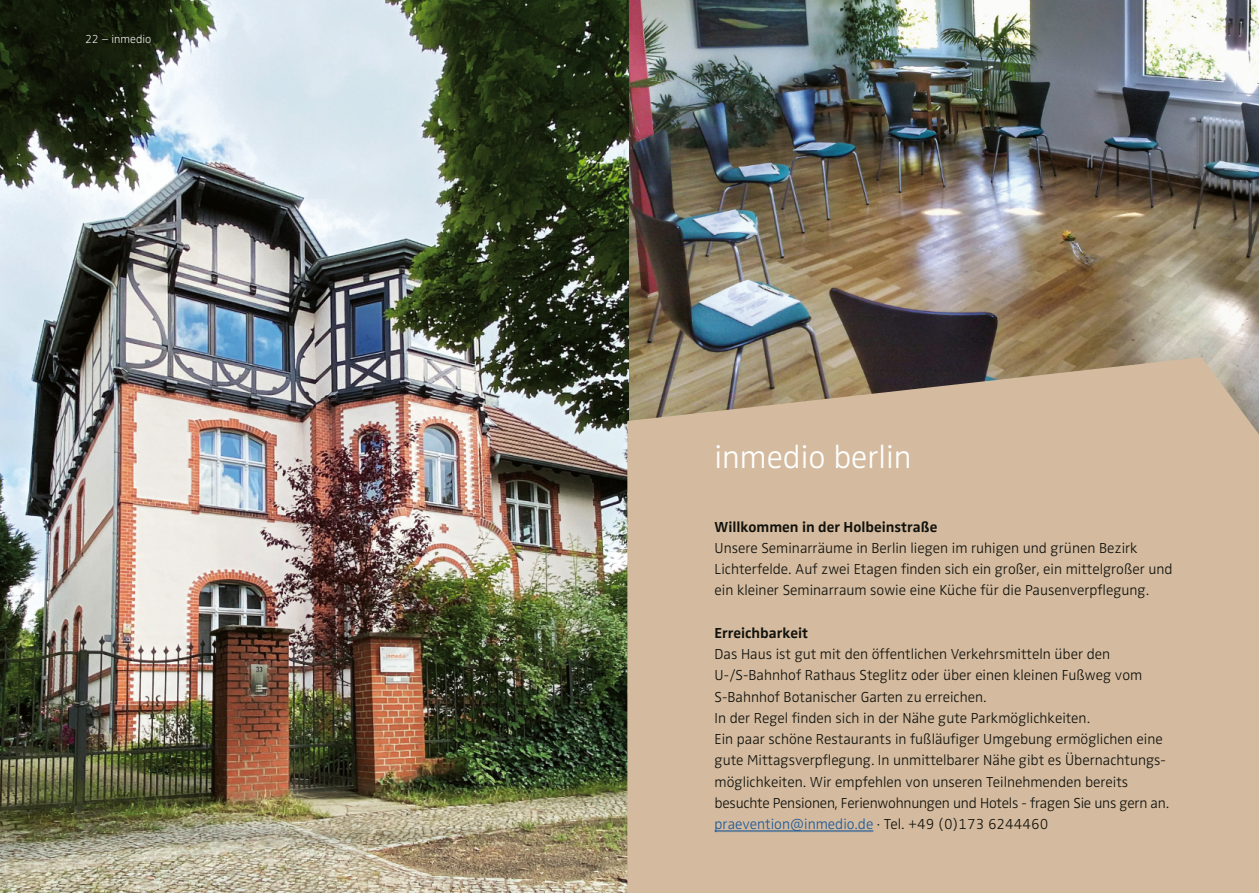
<style>
.page{position:relative;width:1259px;height:893px;background:#fff}
.page>*{position:absolute;margin:0;border:0;box-sizing:border-box;transform-origin:0 0}
.t1{font:33px "Zwo w 2";color:#fff}
.t2{font:15px/21.3px "Zwo w 2";color:#12120d}
.t3{font:15px "Zwo w 6";color:#12120d}
.t4{font:12px "Zwo w 1";color:#fff}
.s1{color:#1b5899}
</style>
<div class="page">
<img style="left:0;top:0;width:629px;height:893px">
<img style="left:629px;top:0;width:630px;height:357px">
<div style="left:627px;top:357px;width:632px;height:536px;background:#d4bb9f"></div>
<hr style="left:714px;top:830px;width:159px;height:1px;background:#1b5899">
<hr style="left:714px;top:831px;width:159px;height:1px;background:#1b5899">
<p class="t4" style="left:85px;top:34px;width:68px">22 – inmedio</p>
<h1 class="t1" style="left:714px;top:444px;width:198px">inmedio berlin</h1>
<p class="t3" style="left:714px;top:521px;width:224px">Willkommen in der Holbeinstraße</p>
<p class="t2" style="left:714px;top:538px;width:459px">Unsere Seminarräume in Berlin liegen im ruhigen und grünen Bezirk<br>Lichterfelde. Auf zwei Etagen finden sich ein großer, ein mittelgroßer und ein kleiner Seminarraum sowie eine Küche für die Pausenverpflegung.</p>
<p class="t3" style="left:714px;top:627px;width:95px">Erreichbarkeit</p>
<p class="t2" style="left:714px;top:645px;width:456px">Das Haus ist gut mit den öffentlichen Verkehrsmitteln über den U-/S-Bahnhof Rathaus Steglitz oder über einen kleinen Fußweg vom S-Bahnhof Botanischer Garten zu erreichen.<br>In der Regel finden sich in der Nähe gute Parkmöglichkeiten.<br>Ein paar schöne Restaurants in fußläufiger Umgebung ermöglichen eine gute Mittagsverpflegung. In unmittelbarer Nähe gibt es Übernachtungs&shy;möglichkeiten. Wir empfehlen von unseren Teilnehmenden bereits besuchte Pensionen, Ferienwohnungen und Hotels - fragen Sie uns gern an. <span class="s1">praevention@inmedio.de</span> · Tel. +49 (0)173 6244460</p>
</div>
